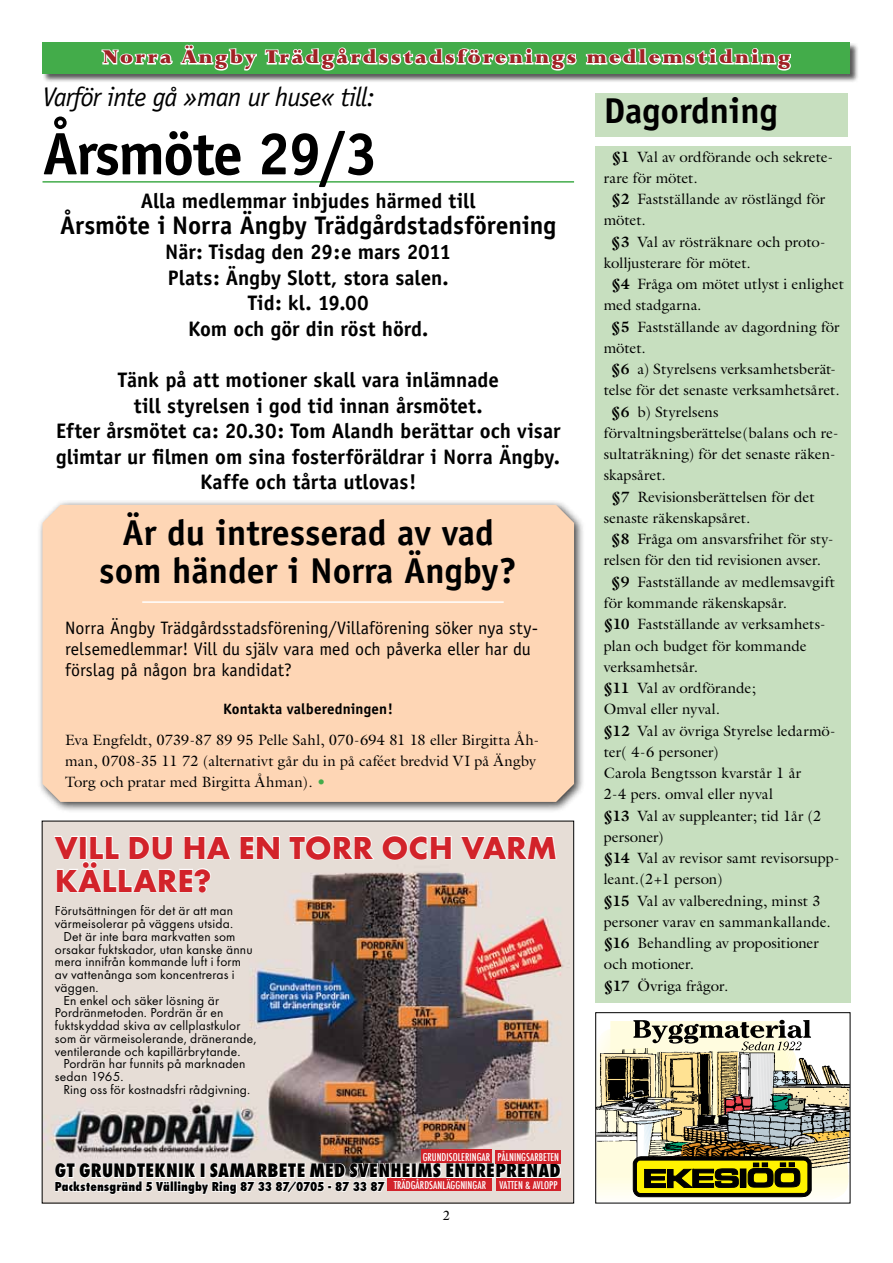
<style>
.page{position:relative;width:893px;height:1263px;background:#fff}
.page>*{position:absolute;margin:0;border:0;box-sizing:border-box;transform-origin:0 0}
.t1{font:700 60px "Officina Sans";letter-spacing:-.03em;color:#000}
.t2{font:700 36px/38.2px "Officina Sans";color:#000;text-align:center}
.t3{font:700 33px/33px "Futura T";color:#d2232a}
.t4{font:italic 27px "Officina Sans";letter-spacing:-.03em;color:#000}
.t5{font:700 25.5px "Officina Sans";color:#000}
.t6{font:700 21px/25.5px "Officina Sans";color:#000;text-align:center}
.t7{font:900 21px "Lapidary 333 BT";letter-spacing:.11em;color:#a02225}
.t8{font:18px/21.3px "Officina Sans";letter-spacing:-.005em;color:#000}
.t9{font:800 condensed 18px "Futura";letter-spacing:.015em;color:#000}
.t10{font:15px/21.3px "Galliard";color:#000}
.t11{font:700 15px "Officina Sans";letter-spacing:.01em;color:#000}
.t12{font:13.5px "Futura T";letter-spacing:.015em;color:#000}
.t13{font:13.5px "Galliard";color:#000}
.t14{font:800 condensed 12px "Futura";letter-spacing:.005em;color:#000}
.t15{font:500 condensed 10.5px "Futura";color:#fff}
.s1{color:#43ac4a}
.s2{font-weight:700}
</style>
<div class="page">
<div style="left:42px;top:43px;width:817px;height:40px;background:#000;opacity:.65"></div>
<div style="left:43px;top:43px;width:807px;height:31px;background:#43ac4a"></div>
<svg style="left:101px;top:44px;width:156px;height:27px"></svg>
<svg style="left:264px;top:47px;width:527px;height:24px"></svg>
<div style="left:37px;top:500px;width:548px;height:313px;background:#000;opacity:.75"></div>
<div style="left:43px;top:505px;width:531px;height:297px;background:#fed6b5"></div>
<img style="left:44px;top:823px;width:528px;height:378px">
<svg style="left:239px;top:835px;width:41px;height:25px"></svg>
<svg style="left:288px;top:834px;width:164px;height:27px"></svg>
<svg style="left:459px;top:835px;width:98px;height:25px"></svg>
<svg style="left:53px;top:835px;width:179px;height:59px"></svg>
<img style="left:54px;top:1093px;width:508px;height:108px">
<div style="left:421px;top:1150px;width:71px;height:13px;background:#d2232a"></div>
<div style="left:496px;top:1150px;width:65px;height:13px;background:#d2232a"></div>
<div style="left:496px;top:1178px;width:65px;height:13px;background:#d2232a"></div>
<div style="left:388px;top:1178px;width:104px;height:13px;background:#d2232a"></div>
<hr style="left:596px;top:1196px;width:252px;height:2px;background:#fffef6">
<hr style="left:596px;top:1198px;width:252px;height:1px;background:#fffef8">
<hr style="left:596px;top:1199px;width:252px;height:2px;background:#fffef9">
<svg style="left:597px;top:1020px;width:251px;height:177px;background:#a5a07d"></svg>
<div style="left:595px;top:1012px;width:255px;height:191px;border:1px solid #000"></div>
<hr style="left:43px;top:181px;width:531px;height:2px;background:#43ac4a">
<hr style="left:142px;top:601px;width:362px;height:2px;background:#fff">
<div style="left:595px;top:146px;width:255px;height:857px;background:#c7dfbf"></div>
<div style="left:595px;top:93px;width:253px;height:44px;background:#c7dfbf"></div>
<h3 class="t7" style="left:103px;top:45px;width:689px">Norra Ängby Trädgårdsstadsförenings medlemstidning</h3>
<h3 class="t4" style="left:43px;top:81px;width:334px">Varför inte gå »man ur huse« till:</h3>
<h1 class="t1" style="left:43px;top:116px;width:337px">Årsmöte 29/3</h1>
<h3 class="t6" style="left:141px;top:188px;width:336px">Alla medlemmar inbjudes härmed till</h3>
<h3 class="t5" style="left:60px;top:209px;width:498px">Årsmöte i Norra Ängby Trädgårdstadsförening</h3>
<h3 class="t6" style="left:165px;top:239px;width:287px">När: Tisdag den 29:e mars 2011<br>Plats: Ängby Slott, stora salen.<br>Tid: kl. 19.00<br>Kom och gör din röst hörd.</h3>
<h3 class="t6" style="left:56px;top:367px;width:506px">Tänk på att motioner skall vara inlämnade<br>till styrelsen i god tid innan årsmötet.<br>Efter årsmötet ca: 20.30: Tom Alandh berättar och visar glimtar ur filmen om sina fosterföräldrar i Norra Ängby.<br>Kaffe och tårta utlovas!</h3>
<h2 class="t2" style="left:99px;top:513px;width:419px">Är du intresserad av vad som händer i Norra Ängby?</h2>
<p class="t8" style="left:65px;top:617px;width:474px">Norra Ängby Trädgårdsstadsförening/Villaförening söker nya sty&shy;relsemedlemmar! Vill du själv vara med och påverka eller har du förslag på någon bra kandidat?</p>
<p class="t11" style="left:223px;top:700px;width:171px">Kontakta valberedningen!</p>
<p class="t10" style="left:65px;top:729px;width:476px">Eva Engfeldt, 0739-87 89 95 Pelle Sahl, 070-694 81 18 eller Birgitta Åh&shy;man, 0708-35 11 72 (alternativt går du in på caféet bredvid VI på Ängby<br>Torg och pratar med Birgitta Åhman). <span class="s1">•</span></p>
<h3 class="t3" style="left:55px;top:831px;width:504px">VILL DU HA EN TORR OCH VARM<br>KÄLLARE?</h3>
<p class="t12" style="left:55px;top:903px;width:180px">Förutsättningen för det är att man</p>
<p class="t12" style="left:55px;top:916px;width:180px">värmeisolerar på väggens utsida.</p>
<p class="t12" style="left:63px;top:928px;width:174px">Det är inte bara markvatten som</p>
<p class="t12" style="left:55px;top:941px;width:199px">orsakar fuktskador, utan kanske ännu</p>
<p class="t12" style="left:55px;top:954px;width:188px">mera innifrån kommande luft i form</p>
<p class="t12" style="left:55px;top:967px;width:181px">av vattenånga som koncentreras i</p>
<p class="t12" style="left:55px;top:979px;width:45px">väggen.</p>
<p class="t12" style="left:63px;top:992px;width:157px">En enkel och säker lösning är</p>
<p class="t12" style="left:55px;top:1005px;width:170px">Pordränmetoden. Pordrän är en</p>
<p class="t12" style="left:55px;top:1018px;width:187px">fuktskyddad skiva av cellplastkulor</p>
<p class="t12" style="left:55px;top:1030px;width:203px">som är värmeisolerande, dränerande,</p>
<p class="t12" style="left:55px;top:1043px;width:187px">ventilerande och kapillärbrytande.</p>
<p class="t12" style="left:63px;top:1056px;width:184px">Pordrän har funnits på marknaden</p>
<p class="t12" style="left:55px;top:1069px;width:70px">sedan 1965.</p>
<p class="t12" style="left:63px;top:1081px;width:188px">Ring oss för kostnadsfri rådgivning.</p>
<p class="t15" style="left:423px;top:1150px;width:138px">GRUNDISOLERINGAR PÅLNINGSARBETEN</p>
<p class="t15" style="left:394px;top:1178px;width:94px">TRÄDGÅRDSANLÄGGNINGAR</p>
<p class="t15" style="left:500px;top:1178px;width:59px">VATTEN &amp; AVLOPP</p>
<p class="t9" style="left:55px;top:1159px;width:507px">GT GRUNDTEKNIK I SAMARBETE MED SVENHEIMS ENTREPRENAD</p>
<p class="t14" style="left:55px;top:1179px;width:331px">Packstensgränd 5 Vällingby Ring 87 33 87/0705 - 87 33 87</p>
<p class="t13" style="left:443px;top:1207px;width:9px">2</p>
<h2 class="t2" style="left:604px;top:92px;width:176px">Dagordning</h2>
<p class="t10" style="left:612px;top:146px;width:222px"><span class="s2">§1</span> Val av ordförande och sekrete-</p>
<p class="t10" style="left:604px;top:167px;width:95px">rare för mötet.</p>
<p class="t10" style="left:612px;top:188px;width:215px"><span class="s2">§2</span> Fastställande av röstlängd för</p>
<p class="t10" style="left:604px;top:209px;width:43px">mötet.</p>
<p class="t10" style="left:611px;top:231px;width:215px"><span class="s2">§3</span> Val av rösträknare och proto-</p>
<p class="t10" style="left:604px;top:252px;width:149px">kolljusterare för mötet.</p>
<p class="t10" style="left:612px;top:273px;width:233px"><span class="s2">§4</span> Fråga om mötet utlyst i enlighet</p>
<p class="t10" style="left:604px;top:294px;width:99px">med stadgarna.</p>
<p class="t10" style="left:611px;top:316px;width:230px"><span class="s2">§5</span> Fastställande av dagordning för</p>
<p class="t10" style="left:604px;top:337px;width:43px">mötet.</p>
<p class="t10" style="left:611px;top:358px;width:226px"><span class="s2">§6</span> a) Styrelsens verksamhetsberät-</p>
<p class="t10" style="left:604px;top:379px;width:237px">telse för det senaste verksamhetsåret.</p>
<p class="t10" style="left:611px;top:401px;width:109px"><span class="s2">§6</span> b) Styrelsens</p>
<p class="t10" style="left:604px;top:422px;width:236px">förvaltningsberättelse(balans och re-</p>
<p class="t10" style="left:604px;top:443px;width:233px">sultaträkning) för det senaste räken-</p>
<p class="t10" style="left:604px;top:464px;width:63px">skapsåret.</p>
<p class="t10" style="left:612px;top:486px;width:204px"><span class="s2">§7</span> Revisionsberättelsen för det</p>
<p class="t10" style="left:604px;top:507px;width:148px">senaste räkenskapsåret.</p>
<p class="t10" style="left:611px;top:528px;width:224px"><span class="s2">§8</span> Fråga om ansvarsfrihet för sty-</p>
<p class="t10" style="left:604px;top:549px;width:219px">relsen för den tid revisionen avser.</p>
<p class="t10" style="left:612px;top:571px;width:225px"><span class="s2">§9</span> Fastställande av medlemsavgift</p>
<p class="t10" style="left:604px;top:592px;width:185px">för kommande räkenskapsår.</p>
<p class="t10" style="left:604px;top:613px;width:223px"><span class="s2">§10</span> Fastställande av verksamhets-</p>
<p class="t10" style="left:604px;top:634px;width:204px">plan och budget för kommande</p>
<p class="t10" style="left:604px;top:656px;width:96px">verksamhetsår.</p>
<p class="t10" style="left:604px;top:677px;width:154px"><span class="s2">§11</span> Val av ordförande;</p>
<p class="t10" style="left:604px;top:698px;width:118px">Omval eller nyval.</p>
<p class="t10" style="left:604px;top:720px;width:233px"><span class="s2">§12</span> Val av övriga Styrelse ledarmö-</p>
<p class="t10" style="left:604px;top:741px;width:116px">ter( 4-6 personer)</p>
<p class="t10" style="left:604px;top:762px;width:199px">Carola Bengtsson kvarstår 1 år</p>
<p class="t10" style="left:604px;top:783px;width:171px">2-4 pers. omval eller nyval</p>
<p class="t10" style="left:604px;top:805px;width:219px"><span class="s2">§13</span> Val av suppleanter; tid 1år (2</p>
<p class="t10" style="left:604px;top:826px;width:61px">personer)</p>
<p class="t10" style="left:604px;top:847px;width:237px"><span class="s2">§14</span> Val av revisor samt revisorsupp-</p>
<p class="t10" style="left:604px;top:868px;width:120px">leant.(2+1 person)</p>
<p class="t10" style="left:604px;top:890px;width:218px"><span class="s2">§15</span> Val av valberedning, minst 3</p>
<p class="t10" style="left:604px;top:911px;width:228px">personer varav en sammankallande.</p>
<p class="t10" style="left:604px;top:932px;width:216px"><span class="s2">§16</span> Behandling av propositioner</p>
<p class="t10" style="left:604px;top:953px;width:92px">och motioner.</p>
<p class="t10" style="left:604px;top:975px;width:126px"><span class="s2">§17</span> Övriga frågor.</p>
</div>
